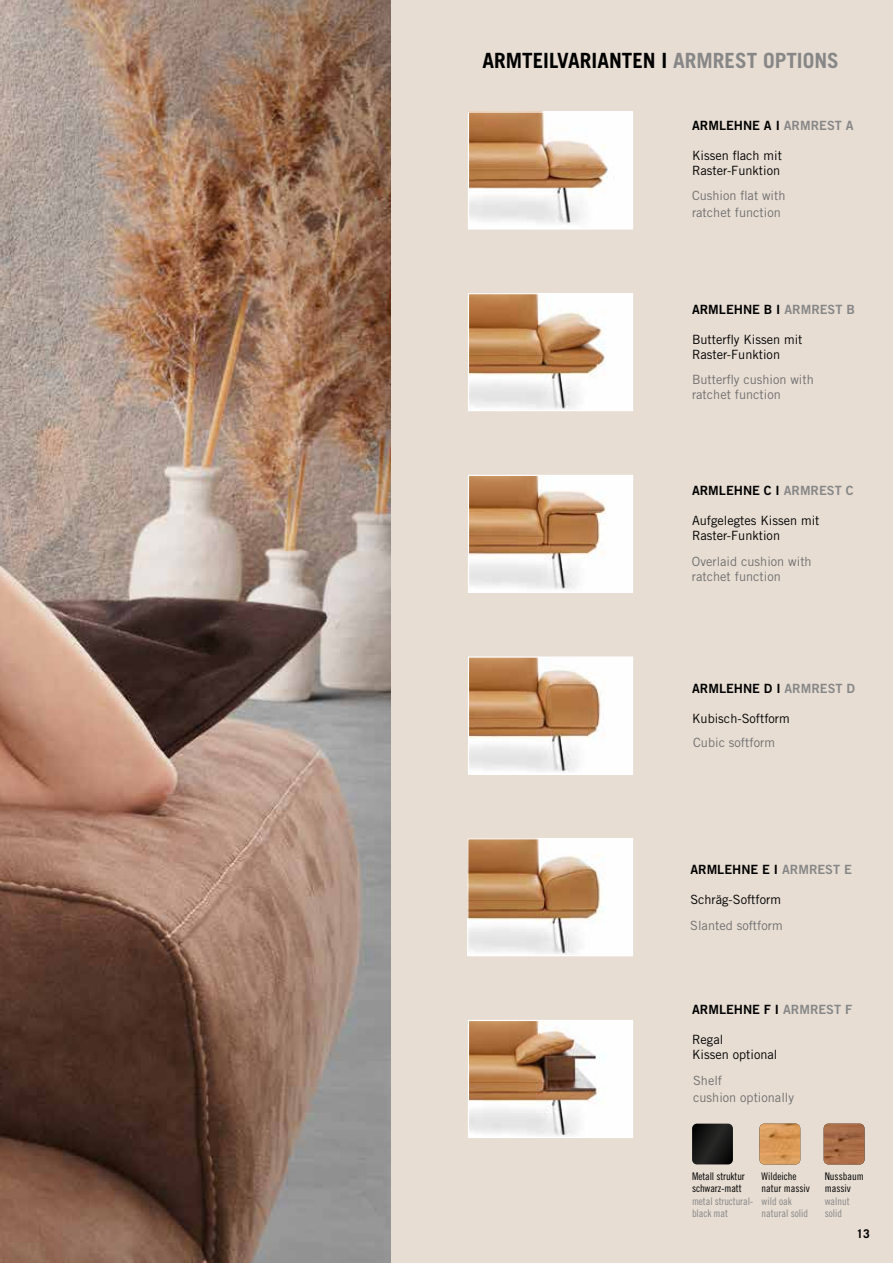
<style>
.page{position:relative;width:893px;height:1263px;background:#fff}
.page>*{position:absolute;margin:0;border:0;box-sizing:border-box;transform-origin:0 0}
.t1{font:700 21px "Trade Gothic LT";color:#000}
.t2{font:12.75px/17.1px "Trade Gothic LT Std";color:#706f6f}
.t3{font:12.75px/15px "Trade Gothic LT Std";color:#000}
.t4{font:12.75px "Trade Gothic LT Std Bd 2";color:#000}
.t5{font:700 12px "Trade Gothic LT";color:#000}
.t6{font:10.5px/12.6px "Trade Gothic Cond Eighteen";color:#000}
.t7{font:10.5px/12.6px "Trade Gothic Cond Eighteen";color:#878787}
.s1{color:#878787}
</style>
<div class="page">
<img style="left:0;top:0;width:391px;height:1263px">
<div style="left:391px;top:0;width:502px;height:1263px;background:#e7ddd3"></div>
<img style="left:470px;top:113px;width:161px;height:115px">
<div style="left:468px;top:111px;width:165px;height:119px;border:1px solid #fff"></div>
<img style="left:470px;top:295px;width:161px;height:114px">
<div style="left:468px;top:293px;width:165px;height:118px;border:1px solid #fff"></div>
<img style="left:470px;top:477px;width:161px;height:114px">
<div style="left:468px;top:475px;width:165px;height:118px;border:1px solid #fff"></div>
<img style="left:470px;top:658px;width:161px;height:115px">
<div style="left:468px;top:656px;width:165px;height:119px;border:1px solid #fff"></div>
<img style="left:469px;top:840px;width:162px;height:114px">
<div style="left:467px;top:838px;width:166px;height:118px;border:1px solid #fff"></div>
<img style="left:470px;top:1022px;width:161px;height:114px">
<div style="left:468px;top:1020px;width:165px;height:118px;border:1px solid #fff"></div>
<svg style="left:692px;top:1123px;width:41px;height:41px;background:#1f1e1e"></svg>
<img style="left:824px;top:1123px;width:40px;height:41px">
<img style="left:759px;top:1123px;width:41px;height:41px">
<h1 class="t1" style="left:483px;top:48px;width:358px">ARMTEILVARIANTEN I <span class="s1">ARMREST OPTIONS</span></h1>
<p class="t4" style="left:692px;top:117px;width:163px">ARMLEHNE A I <span class="s1">ARMREST A</span></p>
<p class="t3" style="left:692px;top:148px;width:91px">Kissen flach mit<br>Raster-Funktion</p>
<p class="t2" style="left:692px;top:187px;width:95px">Cushion flat with ratchet function</p>
<p class="t4" style="left:692px;top:302px;width:164px">ARMLEHNE B I <span class="s1">ARMREST B</span></p>
<p class="t3" style="left:692px;top:332px;width:112px">Butterfly Kissen mit<br>Raster-Funktion</p>
<p class="t2" style="left:692px;top:372px;width:123px;line-height:15px">Butterfly cushion with ratchet function</p>
<p class="t4" style="left:692px;top:483px;width:163px">ARMLEHNE C I <span class="s1">ARMREST C</span></p>
<p class="t3" style="left:692px;top:513px;width:129px">Aufgelegtes Kissen mit<br>Raster-Funktion</p>
<p class="t2" style="left:692px;top:554px;width:121px;line-height:15px">Overlaid cushion with ratchet function</p>
<p class="t4" style="left:692px;top:680px;width:164px">ARMLEHNE D I <span class="s1">ARMREST D</span></p>
<p class="t3" style="left:692px;top:711px;width:99px">Kubisch-Softform</p>
<p class="t2" style="left:693px;top:734px;width:83px">Cubic softform</p>
<p class="t4" style="left:690px;top:861px;width:163px">ARMLEHNE E I <span class="s1">ARMREST E</span></p>
<p class="t3" style="left:690px;top:891px;width:92px">Schräg-Softform</p>
<p class="t2" style="left:690px;top:917px;width:94px">Slanted softform</p>
<p class="t4" style="left:692px;top:1002px;width:162px">ARMLEHNE F I <span class="s1">ARMREST F</span></p>
<p class="t3" style="left:692px;top:1032px;width:87px">Regal<br>Kissen optional</p>
<p class="t2" style="left:693px;top:1071px;width:102px">Shelf<br>cushion optionally</p>
<p class="t6" style="left:692px;top:1169px;width:54px">Metall struktur schwarz-matt</p>
<p class="t7" style="left:692px;top:1195px;width:63px">metal structural&shy;black mat</p>
<p class="t6" style="left:762px;top:1169px;width:50px">Wildeiche natur massiv</p>
<p class="t7" style="left:762px;top:1195px;width:48px">wild oak natural solid</p>
<p class="t6" style="left:825px;top:1169px;width:41px">Nussbaum massiv</p>
<p class="t7" style="left:825px;top:1195px;width:27px">walnut solid</p>
<p class="t5" style="left:856px;top:1226px;width:15px">13</p>
</div>
